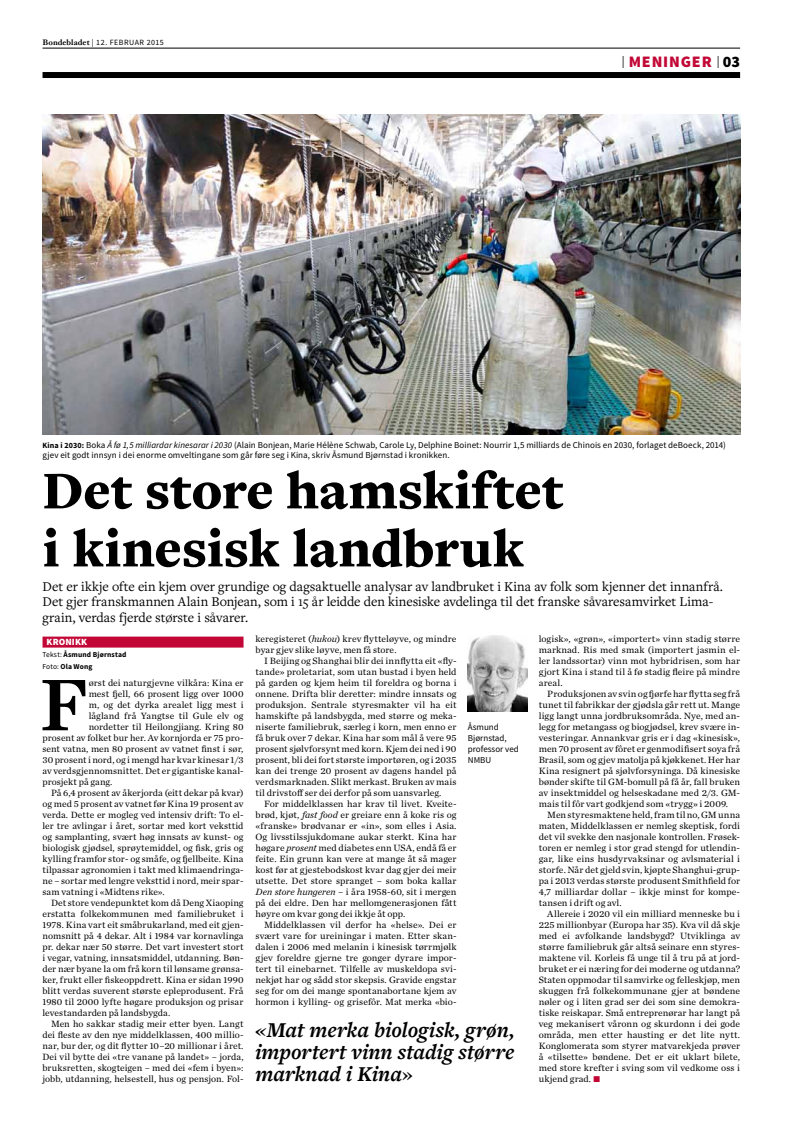
<style>
.page{position:relative;width:794px;height:1134px;background:#fff}
.page>*{position:absolute;margin:0;border:0;box-sizing:border-box;transform-origin:0 0}
.t1{font:76.4px "Chronicle Text G1 Semi";color:#000}
.t2{font:900 55px/58px "Freight Text Pro";color:#000}
.t3{font:italic 700 22px/22px "Freight Text Pro";color:#000;text-align:justify}
.t4{font:900 16px "Source Sans Pro";letter-spacing:.05em;color:#c20736}
.t5{font:14px/15.5px "Freight Text Pro";color:#000}
.t6{font:9.5px/11px "Chronicle Text G1";letter-spacing:.005em;color:#000;text-align:justify}
.t7{font:900 9.5px "Source Sans Pro";letter-spacing:.015em;color:#fff}
.t8{font:9px/11px "Source Sans Pro";letter-spacing:.005em;color:#000}
.t9{font:8px "Source Sans Pro";letter-spacing:.065em;color:#000}
.t10{font:700 7.5px/11.8px "Source Sans Pro";letter-spacing:.02em;color:#000}
.s1{font-family:"Hoefler Txt";font-weight:700}
.s2{font-weight:400;font-size:12px;color:#000}
.s3{color:#000}
.s4{font-weight:700;font-size:8px}
.s5{font-style:italic}
.s6{color:#c20736}
.s7{font-weight:400}
.s8{font-family:"Scala OT";font-weight:400;font-style:normal}
</style>
<div class="page">
<div style="left:43px;top:72px;width:697px;height:6px;background:#000"></div>
<hr style="left:43px;top:48px;width:697px;height:1px;background:#000">
<img style="left:468px;top:635px;width:59px;height:77px">
<div style="left:43px;top:637px;width:200px;height:11px;background:#c20736"></div>
<img style="left:43px;top:114px;width:697px;height:321px">
<p class="t9" style="left:43px;top:37px;width:123px"><span class="s1">Bondebladet</span> | 12. februar 2015</p>
<h3 class="t4" style="left:621px;top:52px;width:120px"><span class="s2">|</span> MENINGER <span class="s2">|</span> <span class="s3">03</span></h3>
<p class="t8" style="left:43px;top:440px;width:685px;line-height:10px"><span class="s4">Kina i 2030:</span> Boka <span class="s5">Å fø 1,5 milliardar kinesarar i 2030</span> (Alain Bonjean, Marie Hélène Schwab, Carole Ly, Delphine Boinet: Nourrir 1,5 milliards de Chinois en 2030, forlaget deBoeck, 2014) gjev eit godt innsyn i dei enorme omveltingane som går føre seg i Kina, skriv Åsmund Bjørnstad i kronikken.</p>
<h2 class="t2" style="left:43px;top:460px;width:522px">Det store hamskiftet i kinesisk landbruk</h2>
<p class="t5" style="left:43px;top:578px;width:682px">Det er ikkje ofte ein kjem over grundige og dagsaktuelle analysar av landbruket i Kina av folk som kjenner det innanfrå.<br>Det gjer franskmannen Alain Bonjean, som i 15 år leidde den kinesiske avdelinga til det franske såvaresamvirket Lima&shy;grain, verdas fjerde største i såvarer.</p>
<p class="t6" style="left:539px;top:633px;width:203px">logisk», «grøn», «importert» vinn stadig større marknad. Ris med smak (importert jasmin el&shy;ler landssortar) vinn mot hybridrisen, som har gjort Kina i stand til å fø stadig fleire på mindre areal.</p>
<p class="t6" style="left:539px;top:688px;width:203px;text-indent:9px">Produksjonen av svin og fjørfe har flytta seg frå tunet til fabrikkar der gjødsla går rett ut. Mange ligg langt unna jordbruksområda. Nye, med an&shy;legg for metangass og biogjødsel, krev svære in&shy;vesteringar. Annankvar gris er i dag «kinesisk», men 70 prosent av fôret er genmodifisert soya frå Brasil, som og gjev matolja på kjøkkenet. Her har Kina resignert på sjølvforsyninga. Då kinesiske bønder skifte til GM-bomull på få år, fall bruken av insektmiddel og helseskadane med 2/3. GM&shy;mais til fôr vart godkjend som «trygg» i 2009.</p>
<p class="t6" style="left:539px;top:809px;width:203px;text-indent:9px">Men styresmaktene held, fram til no, GM unna maten, Middelklassen er nemleg skeptisk, fordi det vil svekke den nasjonale kontrollen. Frøsek&shy;toren er nemleg i stor grad stengd for utlendin&shy;gar, like eins husdyrvaksinar og avlsmaterial i storfe. Når det gjeld svin, kjøpte Shanghui-grup&shy;pa i 2013 verdas største produsent Smithfield for 4,7 milliardar dollar – ikkje minst for kompe&shy;tansen i drift og avl.</p>
<p class="t6" style="left:539px;top:908px;width:203px;text-indent:9px">Allereie i 2020 vil ein milliard menneske bu i 225 millionbyar (Europa har 35). Kva vil då skje med ei avfolkande landsbygd? Utviklinga av større familiebruk går altså seinare enn styres&shy;maktene vil. Korleis få unge til å tru på at jord&shy;bruket er ei næring for dei moderne og utdanna?<br>Staten oppmodar til samvirke og felleskjøp, men skuggen frå folkekommunane gjer at bøndene nøler og i liten grad ser dei som sine demokra&shy;tiske reiskapar. Små entreprenørar har langt på veg mekanisert våronn og skurdonn i dei gode områda, men etter hausting er det lite nytt.<br>Konglomerata som styrer matvarekjeda prøver å «tilsette» bøndene. Det er eit uklart bilete, med store krefter i sving som vil vedkome oss i ukjend grad. <span class="s6">•</span></p>
<p class="t6" style="left:255px;top:633px;width:202px">keregisteret (<span class="s5">hukou</span>) krev flytteløyve, og mindre byar gjev slike løyve, men få store.</p>
<p class="t6" style="left:255px;top:655px;width:202px;text-indent:9px">I Beijing og Shanghai blir dei innflytta eit «fly&shy;tande» proletariat, som utan bustad i byen held på garden og kjem heim til foreldra og borna i onnene. Drifta blir deretter: mindre innsats og produksjon. Sentrale styresmakter vil ha eit hamskifte på landsbygda, med større og meka&shy;niserte familiebruk, særleg i korn, men enno er få bruk over 7 dekar. Kina har som mål å vere 95 prosent sjølvforsynt med korn. Kjem dei ned i 90 prosent, bli dei fort største importøren, og i 2035 kan dei trenge 20 prosent av dagens handel på verdsmarknaden. Slikt merkast. Bruken av mais til drivstoff ser dei derfor på som uansvarleg.</p>
<p class="t6" style="left:255px;top:798px;width:202px;text-indent:9px">For middelklassen har krav til livet. Kveite&shy;brød, kjøt, <span class="s5">fast food</span> er greiare enn å koke ris og «franske» brødvanar er «in», som elles i Asia.<br>Og livsstilssjukdomane aukar sterkt. Kina har høgare <span class="s5">prosent</span> med diabetes enn USA, endå få er feite. Ein grunn kan vere at mange åt så mager kost før at gjestebodskost kvar dag gjer dei meir utsette. Det store spranget – som boka kallar <span class="s5">Den store hungeren</span> – i åra 1958-60, sit i mergen på dei eldre. Den har mellomgenerasjonen fått høyre om kvar gong dei ikkje åt opp.</p>
<p class="t6" style="left:255px;top:919px;width:202px;text-indent:9px">Middelklassen vil derfor ha «helse». Dei er svært vare for ureiningar i maten. Etter skan&shy;dalen i 2006 med melanin i kinesisk tørrmjølk gjev foreldre gjerne tre gonger dyrare impor&shy;tert til einebarnet. Tilfelle av muskeldopa svi&shy;nekjøt har og sådd stor skepsis. Gravide engstar seg for om dei mange spontanabortane kjem av hormon i kylling- og grisefôr. Mat merka «bio-</p>
<p class="t7" style="left:47px;top:636px;width:36px">KRONIKK</p>
<p class="t10" style="left:43px;top:649px;width:85px"><span class="s7">Tekst:</span> Åsmund Bjørnstad<br><span class="s7">Foto:</span> Ola Wong</p>
<h1 class="t1" style="left:40px;top:645px;width:50px">F</h1>
<p class="t6" style="left:89px;top:677px;width:156px">ørst dei naturgjevne vilkåra: Kina er</p>
<p class="t6" style="left:89px;top:688px;width:156px">mest fjell, 66 prosent ligg over 1000</p>
<p class="t6" style="left:89px;top:699px;width:156px">m, og det dyrka arealet ligg mest i</p>
<p class="t6" style="left:89px;top:710px;width:156px">lågland frå Yangtse til Gule elv og</p>
<p class="t6" style="left:89px;top:721px;width:156px">nordetter til Heilongjiang. Kring 80</p>
<p class="t6" style="left:43px;top:732px;width:202px">prosent av folket bur her. Av kornjorda er 75 pro-</p>
<p class="t6" style="left:43px;top:743px;width:202px">sent vatna, men 80 prosent av vatnet finst i sør,</p>
<p class="t6" style="left:43px;top:754px;width:202px">30 prosent i nord, og i mengd har kvar kinesar 1/3</p>
<p class="t6" style="left:43px;top:765px;width:202px">av verdsgjennomsnittet. Det er gigantiske kanal-</p>
<p class="t6" style="left:43px;top:776px;width:71px">prosjekt på gang.</p>
<p class="t6" style="left:51px;top:787px;width:194px">På 6,4 prosent av åkerjorda (eitt dekar på kvar)</p>
<p class="t6" style="left:43px;top:798px;width:202px">og med 5 prosent av vatnet før Kina 19 prosent av</p>
<p class="t6" style="left:43px;top:809px;width:202px">verda. Dette er mogleg ved intensiv drift: To el-</p>
<p class="t6" style="left:43px;top:820px;width:202px">ler tre avlingar i året, sortar med kort veksttid</p>
<p class="t6" style="left:43px;top:831px;width:202px">og samplanting, svært høg innsats av kunst- og</p>
<p class="t6" style="left:43px;top:842px;width:202px">biologisk gjødsel, sprøytemiddel, og fisk, gris og</p>
<p class="t6" style="left:43px;top:853px;width:202px">kylling framfor stor- og småfe, og fjellbeite. Kina</p>
<p class="t6" style="left:43px;top:864px;width:202px">tilpassar agronomien i takt med klimaendringa-</p>
<p class="t6" style="left:43px;top:875px;width:202px">ne – sortar med lengre veksttid i nord, meir spar-</p>
<p class="t6" style="left:43px;top:886px;width:124px">sam vatning i «Midtens rike».</p>
<p class="t6" style="left:51px;top:897px;width:194px">Det store vendepunktet kom då Deng Xiaoping</p>
<p class="t6" style="left:43px;top:908px;width:202px">erstatta folkekommunen med familiebruket i</p>
<p class="t6" style="left:43px;top:919px;width:202px">1978. Kina vart eit småbrukarland, med eit gjen-</p>
<p class="t6" style="left:43px;top:930px;width:202px">nomsnitt på 4 dekar. Alt i 1984 var kornavlinga</p>
<p class="t6" style="left:43px;top:941px;width:202px">pr. dekar nær 50 større. Det vart investert stort</p>
<p class="t6" style="left:43px;top:952px;width:202px">i vegar, vatning, innsatsmiddel, utdanning. Bøn-</p>
<p class="t6" style="left:43px;top:963px;width:202px">der nær byane la om frå korn til lønsame grønsa-</p>
<p class="t6" style="left:43px;top:974px;width:202px">ker, frukt eller fiskeoppdrett. Kina er sidan 1990</p>
<p class="t6" style="left:43px;top:985px;width:202px">blitt verdas suverent største epleprodusent. Frå</p>
<p class="t6" style="left:43px;top:996px;width:202px">1980 til 2000 lyfte høgare produksjon og prisar</p>
<p class="t6" style="left:43px;top:1007px;width:129px">levestandarden på landsbygda.</p>
<p class="t6" style="left:51px;top:1018px;width:194px">Men ho sakkar stadig meir etter byen. Langt</p>
<p class="t6" style="left:43px;top:1029px;width:202px">dei fleste av den nye middelklassen, 400 millio-</p>
<p class="t6" style="left:43px;top:1040px;width:202px">nar, bur der, og dit flytter 10–20 millionar i året.</p>
<p class="t6" style="left:43px;top:1051px;width:202px">Dei vil bytte dei «tre vanane på landet» – jorda,</p>
<p class="t6" style="left:43px;top:1062px;width:202px">bruksretten, skogteigen – med dei «fem i byen»:</p>
<p class="t6" style="left:43px;top:1073px;width:202px">jobb, utdanning, helsestell, hus og pensjon. Fol-</p>
<p class="t8" style="left:468px;top:722px;width:52px">Åsmund<br>Bjørnstad, professor ved<br>NMBU</p>
<h3 class="t3" style="left:255px;top:1018px;width:261px">«Mat merka biologisk, grøn, importert vinn stadig større marknad i Kina<span class="s8">»</span></h3>
</div>
